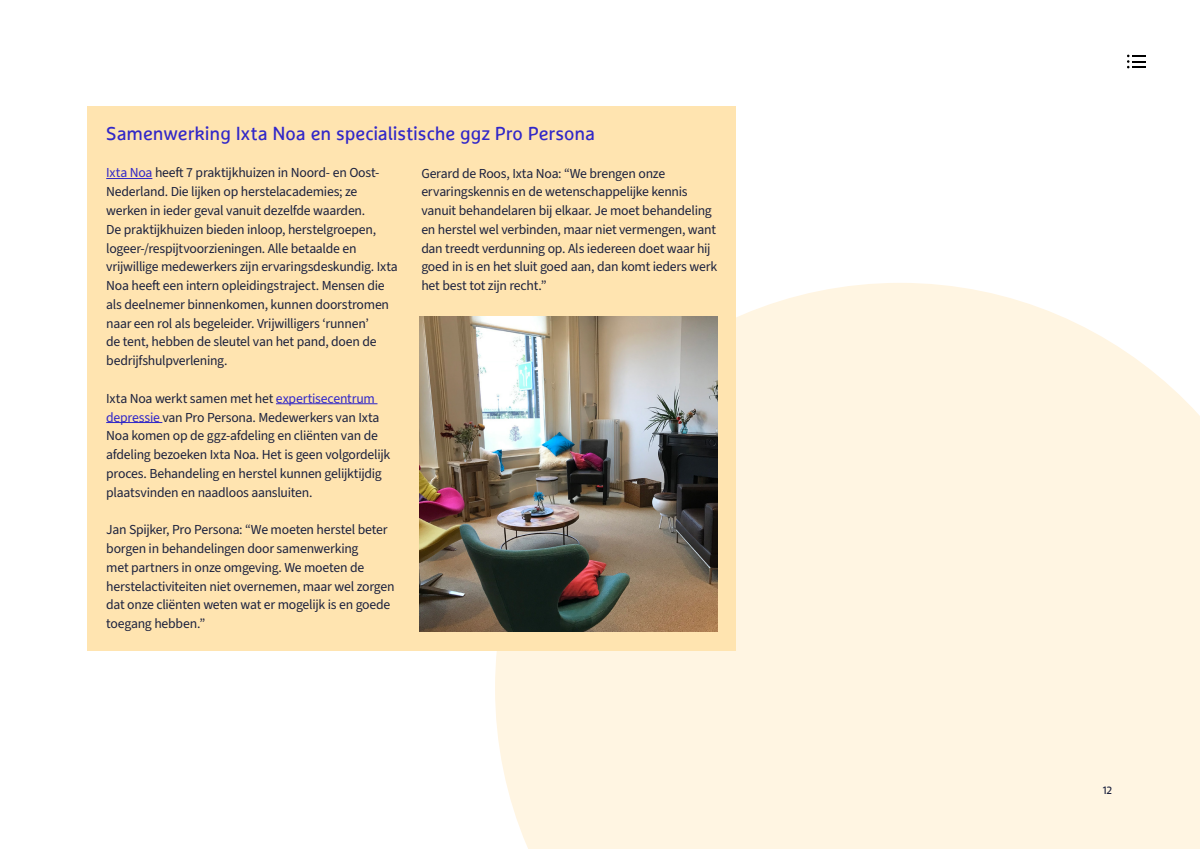
<style>
.page{position:relative;width:1200px;height:849px;background:#fff}
.page>*{position:absolute;margin:0;border:0;box-sizing:border-box;transform-origin:0 0}
.t1{font:18.75px "Marselis Pro";color:#3127c8}
.t2{font:13.75px/18.8px "Source Sans 3";letter-spacing:-.02em;color:#1b213e}
.t3{font:10.62px "Marselis Pro";color:#1b213e}
.s1{color:#3127c8}
</style>
<div class="page">
<svg style="left:1127px;top:55px;width:19px;height:13px"></svg>
<div style="left:495px;top:283px;width:705px;height:565px;background:#fff5e2"></div>
<div style="left:88px;top:106px;width:648px;height:544px;background:#ffe4b0"></div>
<hr style="left:106px;top:178px;width:46px;height:1px;background:#3127c8">
<hr style="left:276px;top:403px;width:101px;height:1px;background:#3127c8">
<hr style="left:106px;top:422px;width:56px;height:1px;background:#3127c8">
<img style="left:420px;top:317px;width:298px;height:314px">
<h1 class="t1" style="left:106px;top:122px;width:490px">Samenwerking Ixta Noa en specialistische ggz Pro Persona</h1>
<p class="t2" style="left:106px;top:163px;width:293px"><span class="s1">Ixta Noa</span> heeft 7 praktijkhuizen in Noord- en Oost-Nederland. Die lijken op herstelacademies; ze werken in ieder geval vanuit dezelfde waarden.<br>De praktijkhuizen bieden inloop, herstelgroepen, logeer-/respijtvoorzieningen. Alle betaalde en vrijwillige medewerkers zijn ervaringsdeskundig. Ixta Noa heeft een intern opleidingstraject. Mensen die als deelnemer binnenkomen, kunnen doorstromen naar een rol als begeleider. Vrijwilligers ‘runnen’<br>de tent, hebben de sleutel van het pand, doen de bedrijfshulpverlening.</p>
<p class="t2" style="left:106px;top:388px;width:286px">Ixta Noa werkt samen met het <span class="s1">expertisecentrum depressie</span> van Pro Persona. Medewerkers van Ixta Noa komen op de ggz-afdeling en cliënten van de afdeling bezoeken Ixta Noa. Het is geen volgordelijk proces. Behandeling en herstel kunnen gelijktijdig plaatsvinden en naadloos aansluiten.</p>
<p class="t2" style="left:106px;top:520px;width:290px">Jan Spijker, Pro Persona: “We moeten herstel beter borgen in behandelingen door samenwerking<br>met partners in onze omgeving. We moeten de herstelactiviteiten niet overnemen, maar wel zorgen dat onze cliënten weten wat er mogelijk is en goede toegang hebben.”</p>
<p class="t2" style="left:421px;top:163px;width:297px">Gerard de Roos, Ixta Noa: “We brengen onze ervaringskennis en de wetenschappelijke kennis vanuit behandelaren bij elkaar. Je moet behandeling en herstel wel verbinden, maar niet vermengen, want dan treedt verdunning op. Als iedereen doet waar hij goed in is en het sluit goed aan, dan komt ieders werk het best tot zijn recht.”</p>
<p class="t3" style="left:1103px;top:783px;width:11px">12</p>
</div>
